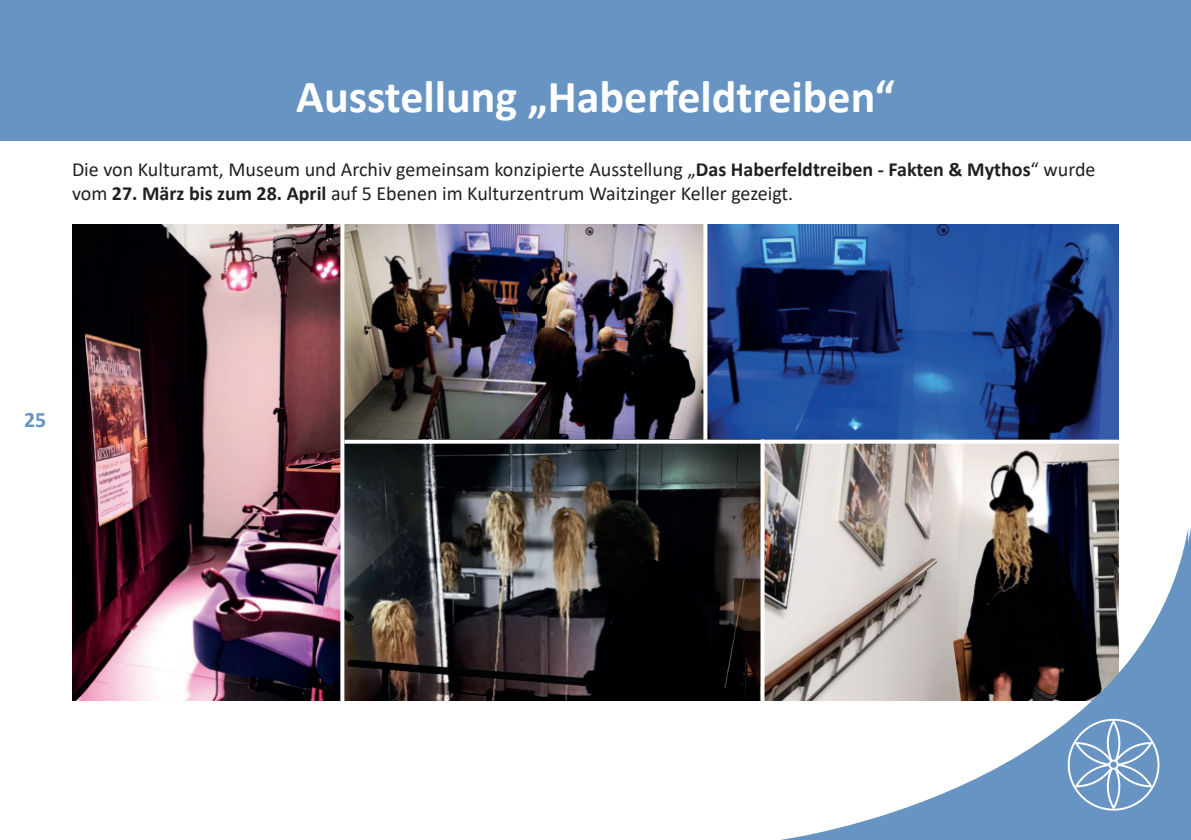
<style>
.page{position:relative;width:1191px;height:840px;background:#fff}
.page>*{position:absolute;margin:0;border:0;box-sizing:border-box;transform-origin:0 0}
.t1{font:700 46px "Calibri";color:#fff}
.t2{font:700 22px "Calibri";color:#6794c3}
.t3{font:20px/24px "Calibri";color:#231f20}
.s1{font-weight:700}
</style>
<div class="page">
<div style="left:0;top:0;width:1191px;height:141px;background:#6794c3"></div>
<img style="left:707px;top:225px;width:412px;height:214px">
<img style="left:344px;top:443px;width:775px;height:257px">
<img style="left:344px;top:225px;width:359px;height:214px">
<svg style="left:760px;top:443px;width:4px;height:258px"></svg>
<svg style="left:703px;top:224px;width:1px;height:215px"></svg>
<svg style="left:344px;top:439px;width:775px;height:4px"></svg>
<img style="left:72px;top:225px;width:268px;height:475px">
<svg style="left:340px;top:224px;width:1px;height:477px"></svg>
<svg style="left:780px;top:527px;width:411px;height:312px"></svg>
<svg style="left:1067px;top:718px;width:95px;height:92px;background:#81a6cd"></svg>
<h1 class="t1" style="left:296px;top:64px;width:600px">Ausstellung „Haberfeldtreiben“</h1>
<p class="t3" style="left:72px;top:156px;width:1025px">Die von Kulturamt, Museum und Archiv gemeinsam konzipierte Ausstellung „<span class="s1">Das Haberfeldtreiben - Fakten &amp; Mythos</span>“ wurde vom <span class="s1">27. März bis zum 28. April</span> auf 5 Ebenen im Kulturzentrum Waitzinger Keller gezeigt.</p>
<p class="t2" style="left:24px;top:410px;width:24px">25</p>
</div>
